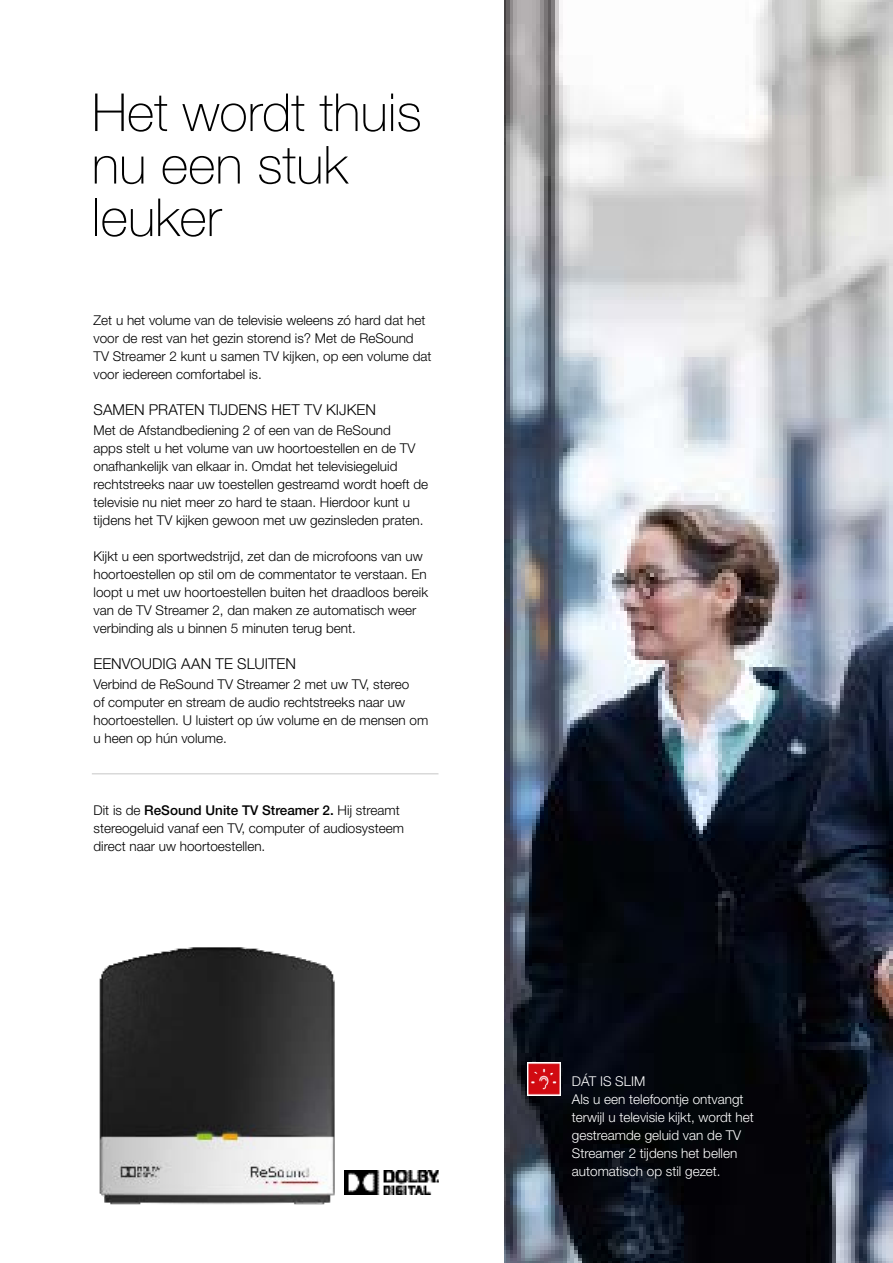
<style>
.page{position:relative;width:893px;height:1263px;background:#fff}
.page>*{position:absolute;margin:0;border:0;box-sizing:border-box;transform-origin:0 0}
.t1{font:100 52.5px/52.5px "Helvetica Neue LT Pro";color:#000}
.t2{font:300 15px "Helvetica Neue LT Pro";letter-spacing:.005em;color:#000}
.t3{font:300 13.5px/18px "Helvetica Neue LT Pro";color:#000}
.t4{font:300 13.5px/18px "Helvetica Neue LT Pro";color:#fff}
.s1{font-weight:500}
</style>
<div class="page">
<img style="left:505px;top:0;width:388px;height:1263px">
<img style="left:345px;top:1171px;width:93px;height:23px">
<hr style="left:92px;top:773px;width:346px;height:1px;background:#c6c6c6">
<img style="left:99px;top:947px;width:246px;height:258px">
<img style="left:527px;top:1062px;width:33px;height:33px">
<h1 class="t1" style="left:92px;top:86px;width:331px">Het wordt thuis nu een stuk leuker</h1>
<p class="t3" style="left:94px;top:310px;width:339px">Zet u het volume van de televisie weleens zó hard dat het voor de rest van het gezin storend is? Met de ReSound TV Streamer 2 kunt u samen TV kijken, op een volume dat voor iedereen comfortabel is.</p>
<p class="t2" style="left:94px;top:400px;width:284px">SAMEN PRATEN TIJDENS HET TV KIJKEN</p>
<p class="t3" style="left:94px;top:421px;width:336px">Met de Afstandbediening 2 of een van de ReSound<br>apps stelt u het volume van uw hoortoestellen en de TV onafhankelijk van elkaar in. Omdat het televisiegeluid rechtstreeks naar uw toestellen gestreamd wordt hoeft de televisie nu niet meer zo hard te staan. Hierdoor kunt u tijdens het TV kijken gewoon met uw gezinsleden praten.</p>
<p class="t3" style="left:94px;top:547px;width:336px">Kijkt u een sportwedstrijd, zet dan de microfoons van uw hoortoestellen op stil om de commentator te verstaan. En loopt u met uw hoortoestellen buiten het draadloos bereik van de TV Streamer 2, dan maken ze automatisch weer verbinding als u binnen 5 minuten terug bent.</p>
<p class="t2" style="left:94px;top:654px;width:204px">EENVOUDIG AAN TE SLUITEN</p>
<p class="t3" style="left:94px;top:675px;width:336px">Verbind de ReSound TV Streamer 2 met uw TV, stereo<br>of computer en stream de audio rechtstreeks naar uw hoortoestellen. U luistert op úw volume en de mensen om u heen op hún volume.</p>
<p class="t3" style="left:94px;top:801px;width:312px">Dit is de <span class="s1">ReSound Unite TV Streamer 2.</span> Hij streamt stereogeluid vanaf een TV, computer of audiosysteem direct naar uw hoortoestellen.</p>
<p class="t4" style="left:572px;top:1071px;width:183px">DÁT IS SLIM<br>Als u een telefoontje ontvangt terwijl u televisie kijkt, wordt het gestreamde geluid van de TV<br>Streamer 2 tijdens het bellen automatisch op stil gezet.</p>
</div>
